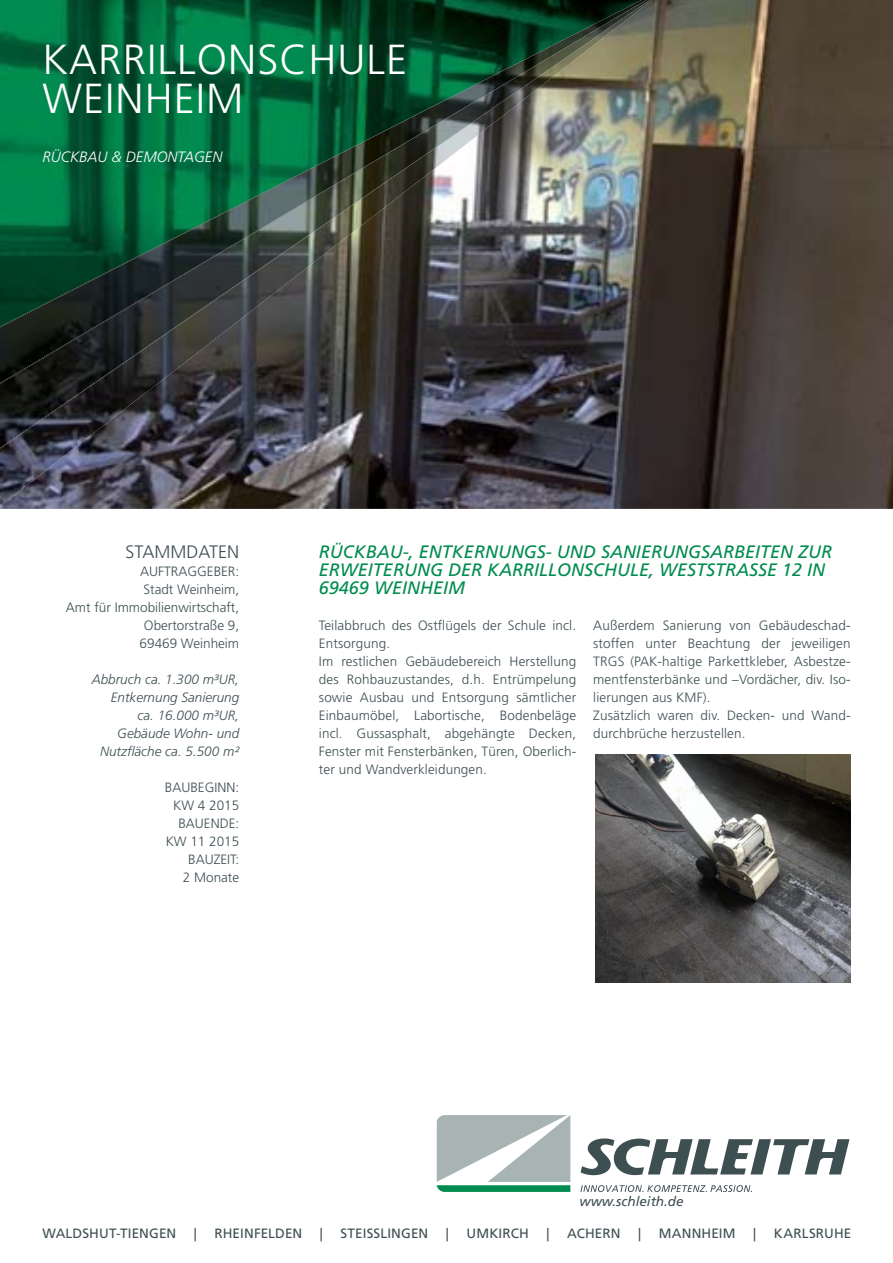
<style>
.page{position:relative;width:893px;height:1263px;background:#fff}
.page>*{position:absolute;margin:0;border:0;box-sizing:border-box;transform-origin:0 0}
.t1{font:300 42px/39px "Frutiger";letter-spacing:.025em;color:#fff}
.t2{font:italic 18px/18px "Frutiger";color:#008c4e}
.t3{font:300 18px "Frutiger";color:#3e4f52}
.t4{font:italic 300 15px "Frutiger";color:#fff}
.t5{font:300 13.5px/18px "Frutiger";letter-spacing:.01em;color:#3e4f52;text-align:right}
.t6{font:italic 300 13.5px/18px "Frutiger";color:#3e4f52;text-align:right}
.t7{font:13.5px "Frutiger";letter-spacing:.01em;color:#3e4f52}
.t8{font:italic 13.5px "Frutiger";color:#3e4f52}
</style>
<div class="page">
<img style="left:0;top:0;width:893px;height:509px">
<svg style="left:580px;top:1138px;width:269px;height:37px"></svg>
<svg style="left:437px;top:1115px;width:133px;height:77px"></svg>
<svg style="left:580px;top:1185px;width:172px;height:7px"></svg>
<img style="left:595px;top:754px;width:255px;height:228px">
<img style="left:0;top:0;width:652px;height:506px">
<img style="left:0;top:0;width:650px;height:449px">
<img style="left:0;top:0;width:646px;height:384px">
<h1 class="t1" style="left:43px;top:43px;width:366px">KARRILLONSCHULE<br>WEINHEIM</h1>
<p class="t4" style="left:43px;top:151px;width:181px">RÜCKBAU &amp; DEMONTAGEN</p>
<h2 class="t3" style="left:126px;top:544px;width:115px">STAMMDATEN</h2>
<p class="t5" style="left:66px;top:563px;width:175px">AUFTRAGGEBER:<br>Stadt Weinheim,<br>Amt für Immobilienwirtschaft,<br>Obertorstraße 9,<br>69469 Weinheim</p>
<p class="t6" style="left:92px;top:671px;width:149px">Abbruch ca. 1.300 m³UR,<br>Entkernung Sanierung ca. 16.000 m³UR,<br>Gebäude Wohn- und<br>Nutzfläche ca. 5.500 m²</p>
<p class="t5" style="left:165px;top:779px;width:76px">BAUBEGINN:<br>KW 4 2015<br>BAUENDE:<br>KW 11 2015<br>BAUZEIT:<br>2 Monate</p>
<h2 class="t2" style="left:319px;top:544px;width:515px">RÜCKBAU-, ENTKERNUNGS- UND SANIERUNGSARBEITEN ZUR<br>ERWEITERUNG DER KARRILLONSCHULE, WESTSTRASSE 12 IN<br>69469 WEINHEIM</h2>
<p class="t5" style="left:319px;top:617px;width:259px;text-align:left">Teilabbruch des Ostflügels der Schule incl.<br>Entsorgung.<br>Im restlichen Gebäudebereich Herstellung des Rohbauzustandes, d.h. Entrümpelung sowie Ausbau und Entsorgung sämtlicher Einbaumöbel, Labortische, Bodenbeläge incl. Gussasphalt, abgehängte Decken, Fenster mit Fensterbänken, Türen, Oberlich&shy;ter und Wandverkleidungen.</p>
<p class="t5" style="left:593px;top:617px;width:259px;text-align:left">Außerdem Sanierung von Gebäudeschad&shy;stoffen unter Beachtung der jeweiligen TRGS (PAK-haltige Parkettkleber, Asbestze&shy;mentfensterbänke und –Vordächer, div. Iso&shy;lierungen aus KMF).<br>Zusätzlich waren div. Decken- und Wand&shy;durchbrüche herzustellen.</p>
<p class="t8" style="left:579px;top:1196px;width:106px">www.schleith.de</p>
<p class="t7" style="left:43px;top:1227px;width:135px">WALDSHUT-TIENGEN</p>
<p class="t7" style="left:194px;top:1227px;width:4px">|</p>
<p class="t7" style="left:214px;top:1227px;width:89px">RHEINFELDEN</p>
<p class="t7" style="left:320px;top:1227px;width:4px">|</p>
<p class="t7" style="left:341px;top:1227px;width:89px">STEISSLINGEN</p>
<p class="t7" style="left:446px;top:1227px;width:4px">|</p>
<p class="t7" style="left:467px;top:1227px;width:64px">UMKIRCH</p>
<p class="t7" style="left:546px;top:1227px;width:4px">|</p>
<p class="t7" style="left:567px;top:1227px;width:55px">ACHERN</p>
<p class="t7" style="left:638px;top:1227px;width:4px">|</p>
<p class="t7" style="left:659px;top:1227px;width:78px">MANNHEIM</p>
<p class="t7" style="left:753px;top:1227px;width:4px">|</p>
<p class="t7" style="left:774px;top:1227px;width:79px">KARLSRUHE</p>
</div>
